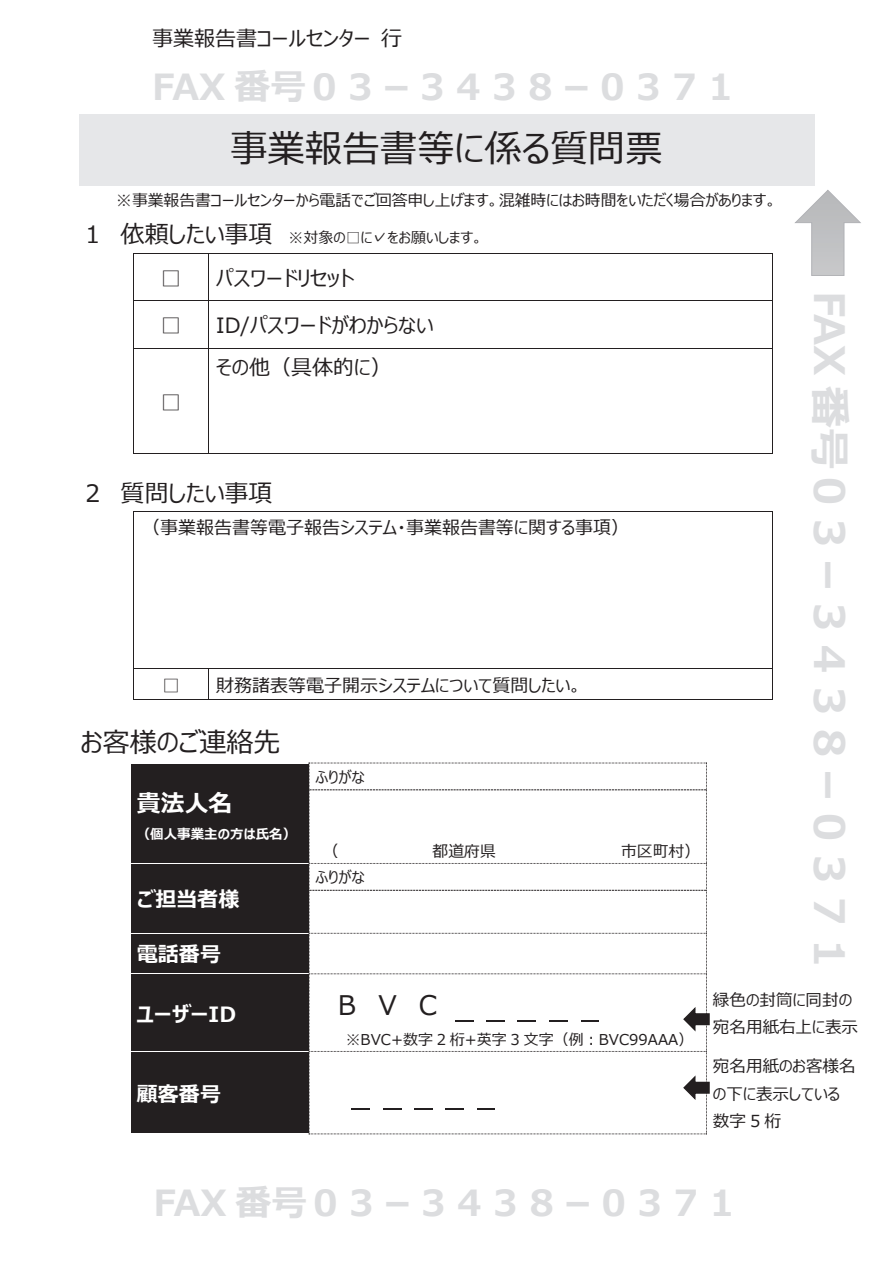
<style>
.page{position:relative;width:893px;height:1263px;background:#fff}
.page>*{position:absolute;margin:0;border:0;box-sizing:border-box;transform-origin:0 0}
.t1{font:700 42px "Meiryo";color:#dcdddf}
.t2{font:37.5px "Meiryo UI";color:#231f20}
.t3{font:700 36px "Meiryo";color:#dcdddf}
.t4{font:27px "Meiryo UI";color:#231f20}
.t5{font:24px "Meiryo UI";letter-spacing:.005em;color:#231f20}
.t6{font:700 24px "Meiryo UI";color:#fff}
.t7{font:21px "Meiryo UI";color:#231f20}
.t8{font:700 21px "Meiryo UI";color:#fff}
.t9{font:18px "Meiryo UI";color:#231f20}
.t10{font:16.5px/27.3px "Meiryo UI";color:#231f20}
.t11{font:15.9px "Meiryo UI";color:#231f20}
.t12{font:15px "Meiryo UI";color:#231f20}
.t13{font:700 13.5px "Meiryo UI";color:#fff}
</style>
<div class="page">
<div style="left:79px;top:115px;width:735px;height:71px;background:#e6e7e9"></div>
<hr style="left:134px;top:253px;width:74px;height:1px;background:#231f20">
<hr style="left:208px;top:253px;width:564px;height:1px;background:#231f20">
<hr style="left:134px;top:253px;width:1px;height:47px;background:#231f20">
<hr style="left:208px;top:253px;width:1px;height:47px;background:#231f20">
<hr style="left:772px;top:253px;width:1px;height:47px;background:#231f20">
<hr style="left:134px;top:300px;width:74px;height:1px;background:#231f20">
<hr style="left:208px;top:300px;width:564px;height:1px;background:#231f20">
<hr style="left:134px;top:301px;width:1px;height:47px;background:#231f20">
<hr style="left:208px;top:301px;width:1px;height:47px;background:#231f20">
<hr style="left:772px;top:301px;width:1px;height:47px;background:#231f20">
<hr style="left:134px;top:348px;width:74px;height:1px;background:#231f20">
<hr style="left:208px;top:348px;width:564px;height:1px;background:#231f20">
<hr style="left:134px;top:348px;width:1px;height:105px;background:#231f20">
<hr style="left:134px;top:453px;width:74px;height:1px;background:#231f20">
<hr style="left:208px;top:348px;width:1px;height:105px;background:#231f20">
<hr style="left:208px;top:453px;width:564px;height:1px;background:#231f20">
<hr style="left:772px;top:348px;width:1px;height:105px;background:#231f20">
<hr style="left:134px;top:511px;width:638px;height:1px;background:#231f20">
<hr style="left:134px;top:512px;width:1px;height:156px;background:#231f20">
<hr style="left:772px;top:512px;width:1px;height:156px;background:#231f20">
<hr style="left:134px;top:668px;width:74px;height:1px;background:#231f20">
<hr style="left:208px;top:668px;width:564px;height:1px;background:#231f20">
<hr style="left:134px;top:669px;width:1px;height:30px;background:#231f20">
<hr style="left:134px;top:699px;width:74px;height:1px;background:#231f20">
<hr style="left:208px;top:669px;width:1px;height:30px;background:#231f20">
<hr style="left:208px;top:699px;width:564px;height:1px;background:#231f20">
<hr style="left:772px;top:669px;width:1px;height:30px;background:#231f20">
<div style="left:131px;top:763px;width:178px;height:100px;background:#231f20"></div>
<hr style="left:131px;top:763px;width:178px;height:1px;background:#fff">
<div style="left:131px;top:864px;width:178px;height:69px;background:#231f20"></div>
<div style="left:131px;top:934px;width:178px;height:39px;background:#231f20"></div>
<div style="left:131px;top:974px;width:178px;height:77px;background:#231f20"></div>
<div style="left:131px;top:1052px;width:178px;height:81px;background:#231f20"></div>
<svg style="left:794px;top:190px;width:67px;height:86px"></svg>
<svg style="left:309px;top:763px;width:401px;height:371px"></svg>
<h3 class="t5" style="left:81px;top:218px;width:25px">１</h3>
<h3 class="t7" style="left:152px;top:23px;width:220px">事業報告書コールセンター</h3>
<h3 class="t3" style="left:152px;top:62px;width:588px">FAX番号０３－３４３８－０３７１</h3>
<h3 class="t7" style="left:381px;top:23px;width:23px">行</h3>
<h2 class="t2" style="left:230px;top:122px;width:434px">事業報告書等に係る質問票</h2>
<p class="t11" style="left:116px;top:189px;width:662px">※事業報告書コールセンターから電話でご回答申し上げます。混雑時にはお時間をいただく場合があります。</p>
<p class="t12" style="left:288px;top:227px;width:196px">※対象の□に✓をお願いします。</p>
<h3 class="t5" style="left:121px;top:218px;width:153px">依頼したい事項</h3>
<h3 class="t7" style="left:160px;top:264px;width:23px">□</h3>
<h3 class="t7" style="left:160px;top:311px;width:23px">□</h3>
<h3 class="t7" style="left:160px;top:387px;width:23px">□</h3>
<h3 class="t7" style="left:216px;top:264px;width:140px">パスワードリセット</h3>
<h3 class="t7" style="left:216px;top:311px;width:219px">ID/パスワードがわからない</h3>
<h3 class="t7" style="left:216px;top:352px;width:177px">その他（具体的に(</h3>
<h3 class="t5" style="left:81px;top:476px;width:25px">２</h3>
<h3 class="t5" style="left:121px;top:476px;width:153px">質問したい事項</h3>
<p class="t9" style="left:142px;top:515px;width:489px">（事業報告書等電子報告システム・事業報告書等に関する事項(</p>
<p class="t9" style="left:216px;top:673px;width:367px">財務諸表等電子開示システムについて質問したい。</p>
<p class="t9" style="left:162px;top:673px;width:19px">□</p>
<h3 class="t4" style="left:81px;top:723px;width:201px">お客様のご連絡先</h3>
<h3 class="t6" style="left:137px;top:787px;width:97px">貴法人名</h3>
<p class="t13" style="left:137px;top:824px;width:161px">（個人事業主の方は氏名(</p>
<p class="t11" style="left:316px;top:766px;width:51px">ふりがな</p>
<h3 class="t8" style="left:137px;top:885px;width:104px">ご担当者様</h3>
<h3 class="t8" style="left:137px;top:940px;width:86px">電話番号</h3>
<p class="t11" style="left:323px;top:840px;width:17px">（</p>
<p class="t11" style="left:316px;top:866px;width:51px">ふりがな</p>
<p class="t11" style="left:433px;top:840px;width:65px">都道府県</p>
<p class="t11" style="left:621px;top:840px;width:81px">市区町村(</p>
<h1 class="t1" style="left:859px;top:290px;width:685px;rotate:90deg">FAX番号０３－３４３８－０３７１</h1>
<h3 class="t8" style="left:137px;top:999px;width:101px">ユーザーID</h3>
<h3 class="t8" style="left:137px;top:1079px;width:86px">顧客番号</h3>
<h3 class="t4" style="left:334px;top:987px;width:28px">Ｂ</h3>
<h3 class="t4" style="left:374px;top:987px;width:28px">Ｖ</h3>
<h3 class="t4" style="left:415px;top:987px;width:28px">Ｃ</h3>
<p class="t12" style="left:346px;top:1029px;width:349px">※BVC+数字 2 桁+英字 3 文字（例：BVC99AAA(</p>
<p class="t10" style="left:713px;top:987px;width:147px">緑色の封筒に同封の宛名用紙右上に表示</p>
<p class="t10" style="left:713px;top:1053px;width:144px">宛名用紙のお客様名の下に表示している数字5桁</p>
<h3 class="t3" style="left:153px;top:1177px;width:588px">FAX番号０３－３４３８－０３７１</h3>
</div>
